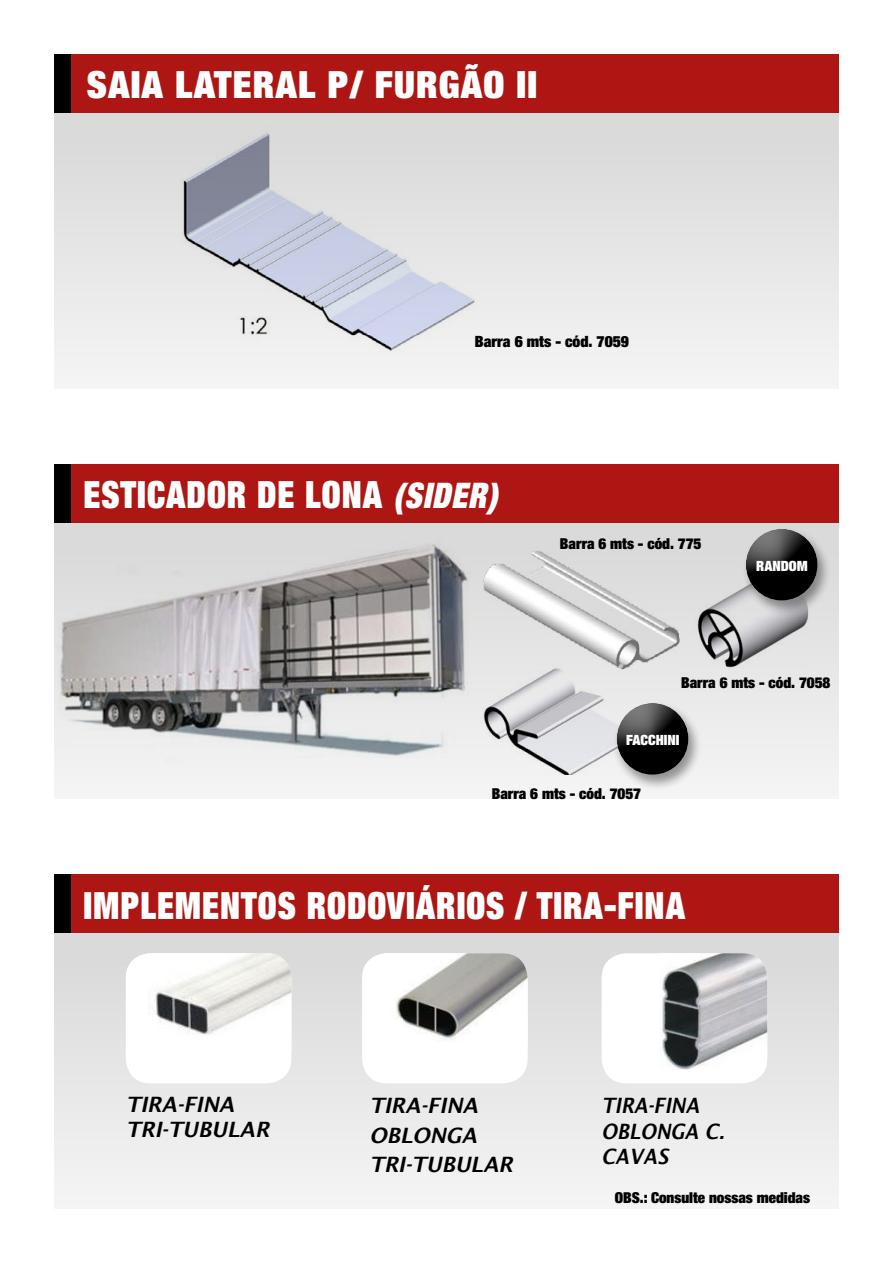
<style>
.page{position:relative;width:893px;height:1263px;background:#fff}
.page>*{position:absolute;margin:0;border:0;box-sizing:border-box;transform-origin:0 0}
.t1{font:900 expanded 37.65px "Helvetica Neue";letter-spacing:.03em;color:#fff;scale:.9 1}
.t2{font:900 expanded 37.65px "Helvetica Neue";letter-spacing:.03em;color:#fff}
.t3{font:italic 600 21.15px/29.2px "Lucida Sans";color:#000}
.t4{font:italic 600 21.15px/25.3px "Lucida Sans";color:#000;scale:.9 1}
.t5{font:900 expanded 15.6px "Helvetica Neue";color:#000}
.t6{font:900 expanded 15.15px "Helvetica Neue";color:#000}
.t7{font:900 expanded 14.1px "Helvetica Neue";color:#fff}
.s1{font-style:italic;font-size:35.4px}
</style>
<div class="page">
<div style="left:54px;top:932px;width:785px;height:277px;background:linear-gradient(to bottom,#d8d8d8,#f5f5f5)"></div>
<div style="left:54px;top:874px;width:785px;height:58px;background:#ae1613"></div>
<div style="left:54px;top:874px;width:16px;height:58px;background:#000"></div>
<div style="left:602px;top:953px;width:165px;height:130px;background:#fff;border-radius:25px"></div>
<img style="left:662px;top:953px;width:105px;height:116px">
<div style="left:126px;top:953px;width:165px;height:130px;background:#fff;border-radius:25px"></div>
<img style="left:139px;top:953px;width:152px;height:82px">
<div style="left:362px;top:953px;width:166px;height:130px;background:#fff;border-radius:25px"></div>
<img style="left:373px;top:953px;width:155px;height:87px">
<div style="left:54px;top:522px;width:785px;height:277px;background:linear-gradient(to bottom,#d7d7d7,#f5f5f5)"></div>
<div style="left:54px;top:464px;width:785px;height:58px;background:#ae1613"></div>
<div style="left:54px;top:464px;width:16px;height:58px;background:#000"></div>
<img style="left:54px;top:522px;width:424px;height:253px">
<img style="left:474px;top:535px;width:220px;height:141px">
<img style="left:462px;top:653px;width:177px;height:122px">
<img style="left:681px;top:538px;width:130px;height:129px">
<div style="left:741px;top:527px;width:90px;height:90px;background:#000;opacity:.4"></div>
<div style="left:741px;top:525px;width:81px;height:54px;background:#fff;opacity:.54"></div>
<div style="left:741px;top:534px;width:81px;height:67px;background:#000;opacity:.4"></div>
<div style="left:612px;top:701px;width:90px;height:90px;background:#000;opacity:.4"></div>
<div style="left:612px;top:699px;width:81px;height:54px;background:#fff;opacity:.54"></div>
<div style="left:612px;top:709px;width:81px;height:66px;background:#000;opacity:.4"></div>
<div style="left:54px;top:112px;width:785px;height:277px;background:linear-gradient(to bottom,#d7d7d7,#f5f5f5)"></div>
<div style="left:54px;top:54px;width:785px;height:58px;background:#ae1613"></div>
<div style="left:54px;top:54px;width:16px;height:58px;background:#000"></div>
<img style="left:158px;top:112px;width:334px;height:243px">
<h1 class="t2" style="left:87px;top:61px;width:452px">SAIA LATERAL P/ FURGÃO II</h1>
<p class="t5" style="left:475px;top:332px;width:156px">Barra 6 mts - cód. 7059</p>
<h1 class="t1" style="left:83px;top:471px;width:462px">ESTICADOR DE LONA <span class="s1">(SIDER)</span></h1>
<p class="t6" style="left:560px;top:534px;width:143px">Barra 6 mts - cód. 775</p>
<p class="t7" style="left:756px;top:557px;width:53px">RANDOM</p>
<p class="t6" style="left:681px;top:673px;width:151px">Barra 6 mts - cód. 7058</p>
<p class="t7" style="left:626px;top:731px;width:55px">FACCHINI</p>
<p class="t6" style="left:492px;top:784px;width:151px">Barra 6 mts - cód. 7057</p>
<h1 class="t1" style="left:83px;top:881px;width:670px">IMPLEMENTOS RODOVIÁRIOS / TIRA-FINA</h1>
<h2 class="t3" style="left:126px;top:1092px;width:145px;line-height:25px">TIRA-FINA<br>TRI-TUBULAR</h2>
<h2 class="t3" style="left:369px;top:1091px;width:145px">TIRA-FINA<br>OBLONGA<br>TRI-TUBULAR</h2>
<h2 class="t4" style="left:602px;top:1093px;width:138px">TIRA-FINA<br>OBLONGA C.<br>CAVAS</h2>
<p class="t6" style="left:615px;top:1187px;width:197px">OBS.: Consulte nossas medidas</p>
</div>
